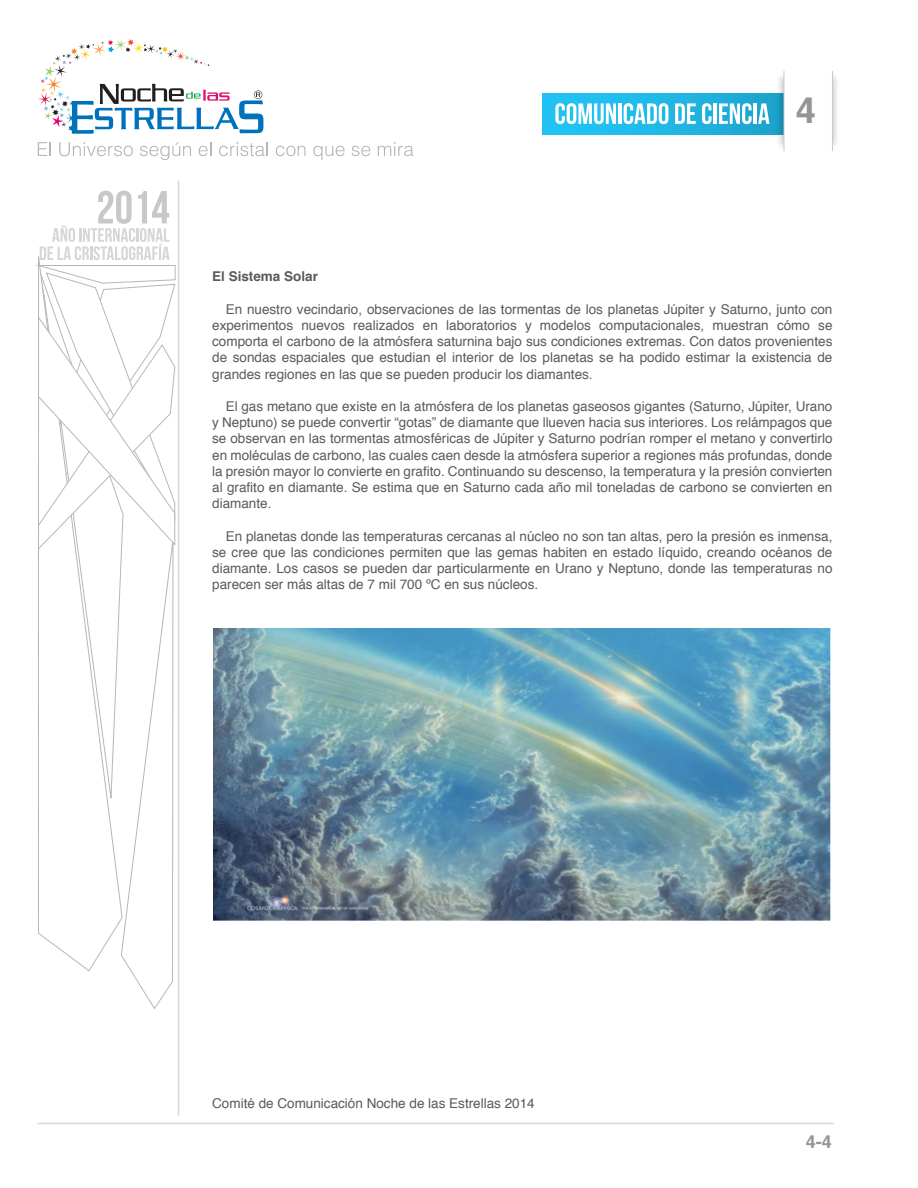
<style>
.page{position:relative;width:918px;height:1188px;background:#fff}
.page>*{position:absolute;margin:0;border:0;box-sizing:border-box;transform-origin:0 0}
.t1{font:700 36.3px "Helvetica";color:#939598}
.t2{font:700 18px "Helvetica";color:#939598}
.t3{font:13.5px/16.2px "Helvetica";color:#5a5a5d;text-align:justify}
.t4{font:700 13.5px "Helvetica";color:#5a5a5d}
</style>
<div class="page">
<hr style="left:178px;top:181px;width:1px;height:935px;background:#d9dadc">
<div style="left:542px;top:94px;width:242px;height:41px;background:linear-gradient(to right,#22c7f9,#1da5cf)"></div>
<svg style="left:555px;top:103px;width:61px;height:21px"></svg>
<hr style="left:618px;top:103px;width:4px;height:21px;background:#fff">
<svg style="left:624px;top:103px;width:44px;height:21px"></svg>
<svg style="left:675px;top:103px;width:21px;height:21px"></svg>
<svg style="left:702px;top:103px;width:10px;height:21px"></svg>
<hr style="left:714px;top:103px;width:3px;height:21px;background:#fff">
<svg style="left:719px;top:103px;width:33px;height:21px"></svg>
<hr style="left:754px;top:103px;width:3px;height:21px;background:#fff">
<svg style="left:758px;top:103px;width:11px;height:21px"></svg>
<img style="left:773px;top:71px;width:11px;height:80px">
<hr style="left:784px;top:71px;width:1px;height:80px;background:#c7c8ca">
<hr style="left:832px;top:71px;width:1px;height:80px;background:#c7c8ca">
<svg style="left:38px;top:39px;width:225px;height:95px"></svg>
<svg style="left:35px;top:191px;width:141px;height:818px"></svg>
<svg style="left:38px;top:142px;width:13px;height:14px"></svg>
<svg style="left:59px;top:142px;width:74px;height:14px"></svg>
<svg style="left:140px;top:142px;width:51px;height:18px"></svg>
<svg style="left:199px;top:142px;width:12px;height:14px"></svg>
<svg style="left:219px;top:142px;width:49px;height:14px"></svg>
<svg style="left:276px;top:146px;width:30px;height:10px"></svg>
<svg style="left:313px;top:146px;width:32px;height:14px"></svg>
<svg style="left:352px;top:146px;width:18px;height:10px"></svg>
<svg style="left:378px;top:142px;width:36px;height:14px"></svg>
<hr style="left:38px;top:1123px;width:796px;height:1px;background:#d9dadc">
<img style="left:213px;top:628px;width:618px;height:293px">
<p class="t1" style="left:796px;top:81px;width:22px">4</p>
<p class="t4" style="left:212px;top:266px;width:107px">El Sistema Solar</p>
<p class="t3" style="left:212px;top:301px;width:622px;text-indent:14px">En nuestro vecindario, observaciones de las tormentas de los planetas Júpiter y Saturno, junto con experimentos nuevos realizados en laboratorios y modelos computacionales, muestran cómo se comporta el carbono de la atmósfera saturnina bajo sus condiciones extremas. Con datos provenientes de sondas espaciales que estudian el interior de los planetas se ha podido estimar la existencia de grandes regiones en las que se pueden producir los diamantes.</p>
<p class="t3" style="left:212px;top:399px;width:622px;text-indent:14px">El gas metano que existe en la atmósfera de los planetas gaseosos gigantes (Saturno, Júpiter, Urano y Neptuno) se puede convertir “gotas” de diamante que llueven hacia sus interiores. Los relámpagos que se observan en las tormentas atmosféricas de Júpiter y Saturno podrían romper el metano y convertirlo en moléculas de carbono, las cuales caen desde la atmósfera superior a regiones más profundas, donde la presión mayor lo convierte en grafito. Continuando su descenso, la temperatura y la presión convierten al grafito en diamante. Se estima que en Saturno cada año mil toneladas de carbono se convierten en diamante.</p>
<p class="t3" style="left:212px;top:528px;width:622px;text-indent:14px">En planetas donde las temperaturas cercanas al núcleo no son tan altas, pero la presión es inmensa, se cree que las condiciones permiten que las gemas habiten en estado líquido, creando océanos de diamante. Los casos se pueden dar particularmente en Urano y Neptuno, donde las temperaturas no parecen ser más altas de 7 mil 700 ºC en sus núcleos.</p>
<p class="t3" style="left:212px;top:1095px;width:324px">Comité de Comunicación Noche de las Estrellas 2014</p>
<p class="t2" style="left:806px;top:1127px;width:28px">4-4</p>
</div>
